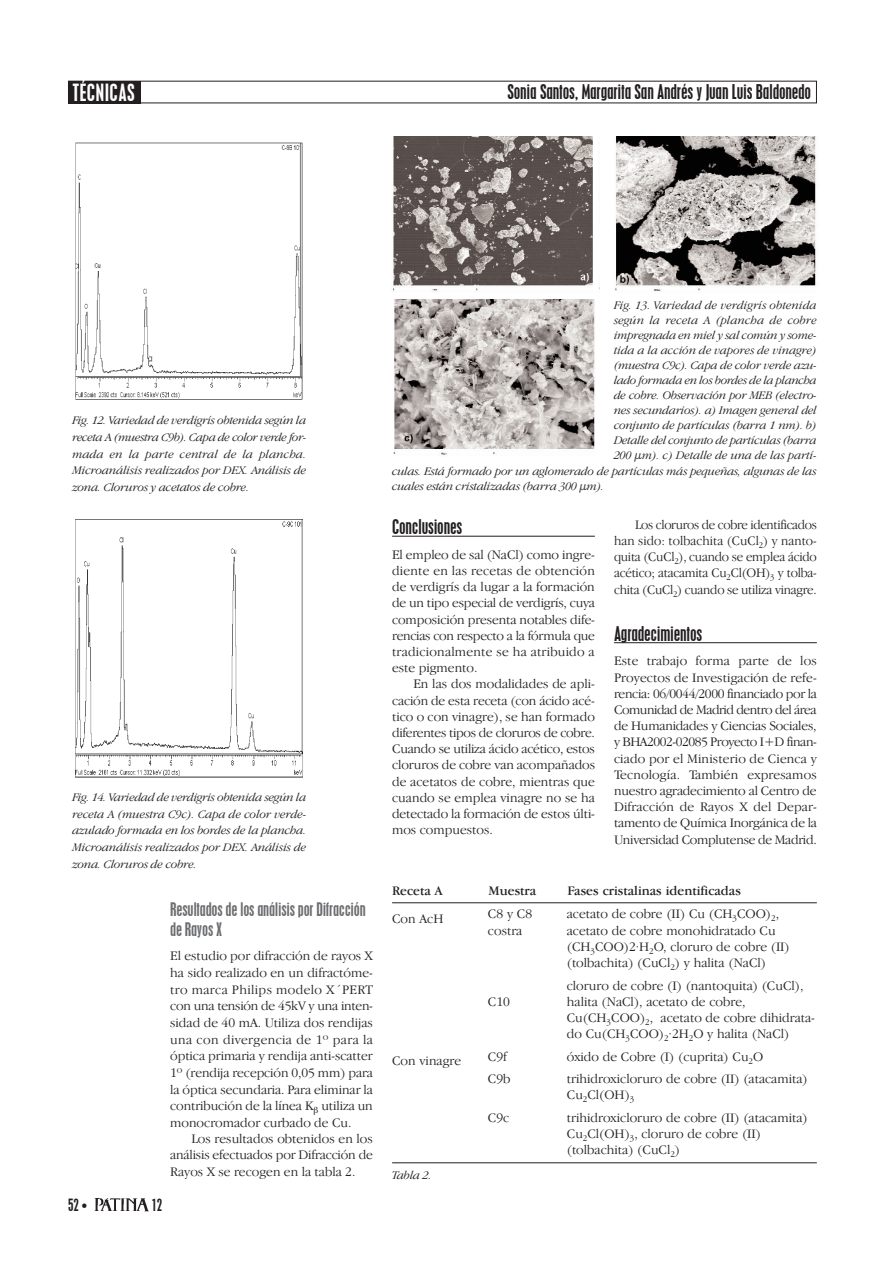
<style>
.page{position:relative;width:893px;height:1263px;background:#fff}
.page>*{position:absolute;margin:0;border:0;box-sizing:border-box;transform-origin:0 0}
.t1{font:condensed 21px "Placard";letter-spacing:.035em;color:#fff}
.t2{font:condensed 18px "Placard";color:#231f20}
.t3{font:condensed 16.5px/19.8px "Placard";color:#6c6d70}
.t4{font:condensed 15px "Placard";color:#231f20}
.t5{font:300 13.5px/16.2px "Garamond IT Cby BT";color:#231f20}
.t6{font:300 13.5px/16.2px "Garamond IT Cby BT";color:#231f20;text-align:justify;scale:.96 1}
.t7{font:13.5px "Garamond IT Cby BT";color:#231f20}
.t8{font:italic 300 12px/15px "Garamond IT Cby BT";letter-spacing:-.015em;color:#231f20;text-align:justify}
.s1{font-style:normal;font-size:13.5px}
</style>
<div class="page">
<hr style="left:392px;top:536px;width:203px;height:1px;background:#231f20">
<hr style="left:614px;top:642px;width:202px;height:1px;background:#231f20">
<img style="left:94px;top:1198px;width:55px;height:13px">
<div style="left:68px;top:81px;width:72px;height:22px;background:#231f20"></div>
<img style="left:75px;top:142px;width:228px;height:258px">
<img style="left:75px;top:519px;width:228px;height:259px">
<img style="left:393px;top:136px;width:207px;height:319px">
<img style="left:615px;top:136px;width:201px;height:155px">
<hr style="left:392px;top:902px;width:424px;height:1px;background:#231f20">
<hr style="left:392px;top:1162px;width:424px;height:1px;background:#231f20">
<h1 class="t1" style="left:72px;top:82px;width:64px">TÉCNICAS</h1>
<h2 class="t2" style="left:507px;top:83px;width:305px">Sonia Santos, Margarita San Andrés y Juan Luis Baldonedo</h2>
<p class="t8" style="left:72px;top:413px;width:235px;line-height:16.6px">Fig. 12. Variedad de verdigrís obtenida según la receta A (muestra C9b). Capa de color verde for&shy;mada en la parte central de la plancha.<br>Microanálisis realizados por DEX. Análisis de zona. Cloruros y acetatos de cobre.</p>
<p class="t8" style="left:72px;top:790px;width:235px;line-height:16.6px">Fig. 14. Variedad de verdigris obtenida según la receta A (muestra C9c). Capa de color verde&shy;azulado formada en los bordes de la plancha.<br>Microanálisis realizados por DEX. Análisis de zona. Cloruros de cobre.</p>
<p class="t4" style="left:68px;top:1197px;width:20px">52•</p>
<p class="t4" style="left:151px;top:1197px;width:12px">12</p>
<p class="t3" style="left:170px;top:900px;width:197px">Resultados de los análisis por Difracción de Rayos X</p>
<p class="t5" style="left:170px;top:949px;width:204px;line-height:16.6px;text-align:justify">El estudio por difracción de rayos X ha sido realizado en un difractóme&shy;tro marca Philips modelo X´PERT con una tensión de 45kV y una inten&shy;sidad de 40 mA. Utiliza dos rendijas una con divergencia de 1º para la óptica primaria y rendija anti-scatter 1º (rendija recepción 0,05 mm) para la óptica secundaria. Para eliminar la contribución de la línea K utiliza un monocromador curbado de Cu.</p>
<p class="t5" style="left:170px;top:1132px;width:204px;text-align:justify;text-indent:21px">Los resultados obtenidos en los análisis efectuados por Difracción de Rayos X se recogen en la tabla 2.</p>
<p class="t8" style="left:614px;top:298px;width:204px">Fig. 13. Variedad de verdigrís obtenida según la receta A (plancha de cobre impregnada en miel y sal común y some&shy;tida a la acción de vapores de vinagre) (muestra C9c). Capa de color verde azu&shy;lado formada en los bordes de la plancha de cobre. Observación por MEB (electro&shy;nes secundarios). a) Imagen general del conjunto de partículas (barra 1 nm). b)<br>Detalle del conjunto de partículas (barra 200 <span class="s1">µ</span>m). c) Detalle de una de las partí-</p>
<p class="t8" style="left:392px;top:464px;width:426px">culas. Está formado por un aglomerado de partículas más pequeñas, algunas de las cuales están cristalizadas (barra 300 <span class="s1">µ</span>m).</p>
<h2 class="t2" style="left:392px;top:518px;width:71px">Conclusiones</h2>
<p class="t5" style="left:392px;top:548px;width:204px;text-align:justify">El empleo de sal (NaCl) como ingre&shy;diente en las recetas de obtención de verdigrís da lugar a la formación de un tipo especial de verdigrís, cuya composición presenta notables dife&shy;rencias con respecto a la fórmula que tradicionalmente se ha atribuido a este pigmento.</p>
<p class="t5" style="left:392px;top:677px;width:204px;text-align:justify;text-indent:21px">En las dos modalidades de apli&shy;cación de esta receta (con ácido acé&shy;tico o con vinagre), se han formado diferentes tipos de cloruros de cobre.<br>Cuando se utiliza ácido acético, estos cloruros de cobre van acompañados de acetatos de cobre, mientras que cuando se emplea vinagre no se ha detectado la formación de estos últi&shy;mos compuestos.</p>
<p class="t6" style="left:614px;top:517px;width:213px;text-indent:21px">Los cloruros de cobre identificados han sido: tolbachita (CuCl<sub>2</sub>) y nanto&shy;quita (CuCl<sub>2</sub>), cuando se emplea ácido acético; atacamita Cu<sub>2</sub>Cl(OH)<sub>3</sub> y tolba&shy;chita (CuCl<sub>2</sub>) cuando se utiliza vinagre.</p>
<h2 class="t2" style="left:614px;top:624px;width:90px">Agradecimientos</h2>
<p class="t5" style="left:614px;top:654px;width:204px;text-align:justify">Este trabajo forma parte de los Proyectos de Investigación de refe&shy;rencia: 06/0044/2000 financiado por la Comunidad de Madrid dentro del área de Humanidades y Ciencias Sociales, y BHA2002-02085 Proyecto I+D finan&shy;ciado por el Ministerio de Cienca y Tecnología. También expresamos nuestro agradecimiento al Centro de Difracción de Rayos X del Depar&shy;tamento de Química Inorgánica de la Universidad Complutense de Madrid.</p>
<p class="t7" style="left:392px;top:886px;width:52px">Receta A</p>
<p class="t7" style="left:488px;top:886px;width:49px">Muestra</p>
<p class="t7" style="left:567px;top:886px;width:175px">Fases cristalinas identificadas</p>
<p class="t5" style="left:392px;top:912px;width:53px">Con AcH</p>
<p class="t5" style="left:567px;top:907px;width:224px">acetato de cobre (II) Cu (CH<sub>3</sub>COO)<sub>2</sub>, acetato de cobre monohidratado Cu (CH<sub>3</sub>COO)2·H<sub>2</sub>O, cloruro de cobre (II) (tolbachita) (CuCl<sub>2</sub>) y halita (NaCl)</p>
<p class="t5" style="left:567px;top:978px;width:250px">cloruro de cobre (I) (nantoquita) (CuCl), halita (NaCl), acetato de cobre, Cu(CH<sub>3</sub>COO)<sub>2</sub>, acetato de cobre dihidrata&shy;do Cu(CH<sub>3</sub>COO)<sub>2</sub>·2H<sub>2</sub>O y halita (NaCl)</p>
<p class="t5" style="left:567px;top:1046px;width:242px;line-height:22.5px">óxido de Cobre (I) (cuprita) Cu<sub>2</sub>O trihidroxicloruro de cobre (II) (atacamita)</p>
<p class="t5" style="left:567px;top:1085px;width:242px;line-height:22.5px">Cu<sub>2</sub>Cl(OH)<sub>3<br></sub>trihidroxicloruro de cobre (II) (atacamita)</p>
<p class="t5" style="left:567px;top:1127px;width:196px">Cu<sub>2</sub>Cl(OH)<sub>3</sub>, cloruro de cobre (II) (tolbachita) (CuCl<sub>2</sub>)</p>
<p class="t5" style="left:488px;top:907px;width:46px">C8 y C8 costra</p>
<p class="t5" style="left:488px;top:994px;width:24px">C10</p>
<p class="t5" style="left:488px;top:1046px;width:24px;line-height:22.5px">C9f<br>C9b</p>
<p class="t5" style="left:488px;top:1111px;width:23px">C9c</p>
<p class="t5" style="left:392px;top:1054px;width:71px">Con vinagre</p>
<p class="t8" style="left:392px;top:1168px;width:41px">Tabla 2.</p>
</div>
